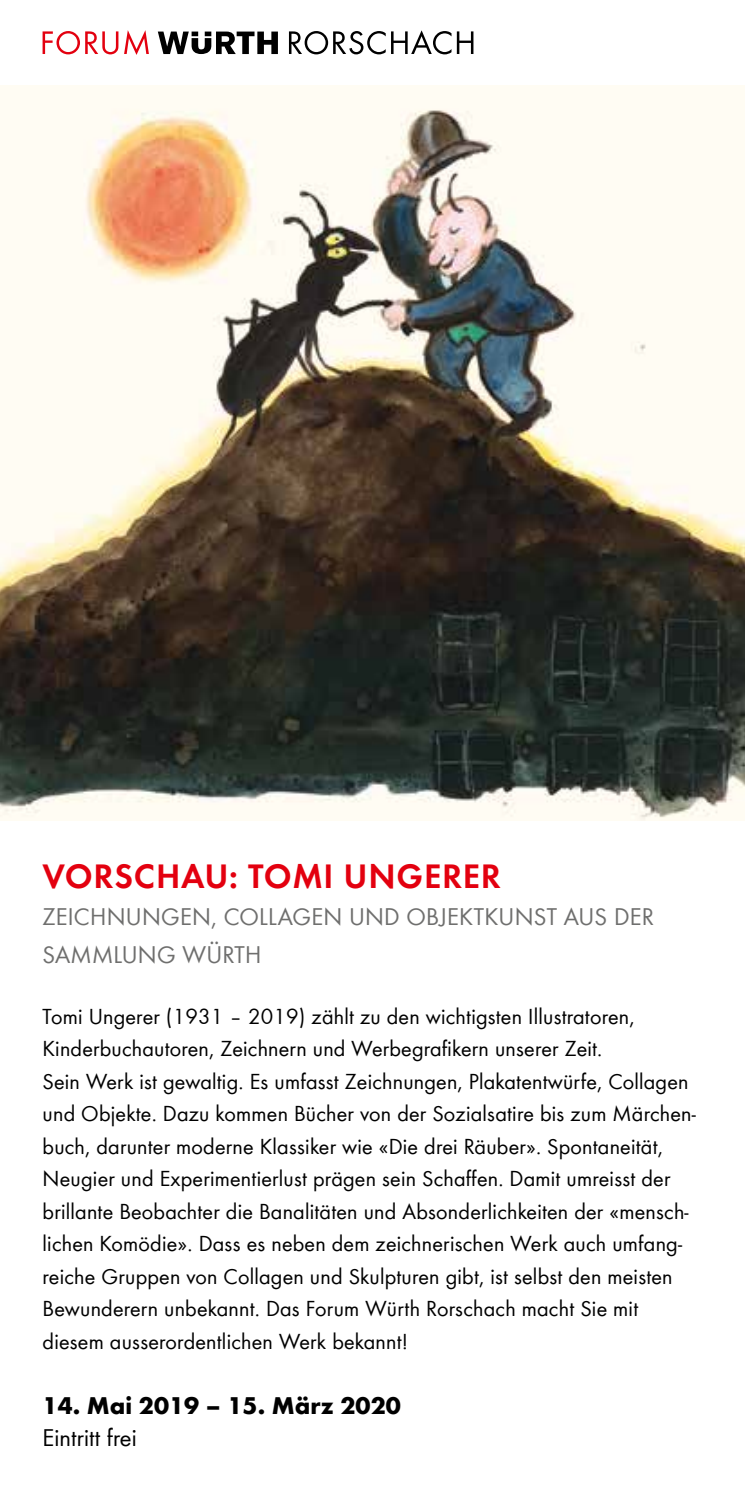
<style>
.page{position:relative;width:745px;height:1489px;background:#fff}
.page>*{position:absolute;margin:0;border:0;box-sizing:border-box;transform-origin:0 0}
.t1{font:600 35px "Wuerth";letter-spacing:.02em;color:#e3000f}
.t2{font:25px/37.5px "Wuerth";letter-spacing:.01em;color:#6f6f6e}
.t3{font:700 25px "Wuerth";letter-spacing:.005em;color:#000}
.t4{font:25px "Wuerth";letter-spacing:.005em;color:#000}
.t5{font:22.5px/32.5px "Wuerth";letter-spacing:.01em;color:#000}
</style>
<div class="page">
<img style="left:0;top:85px;width:744px;height:735px">
<svg style="left:43px;top:31px;width:75px;height:23px"></svg>
<svg style="left:124px;top:30px;width:25px;height:25px"></svg>
<svg style="left:158px;top:32px;width:120px;height:22px"></svg>
<svg style="left:289px;top:31px;width:96px;height:23px"></svg>
<svg style="left:391px;top:30px;width:82px;height:24px"></svg>
<h1 class="t1" style="left:43px;top:850px;width:460px">VORSCHAU: TOMI UNGERER</h1>
<p class="t2" style="left:43px;top:896px;width:612px">ZEICHNUNGEN, COLLAGEN UND OBJEKTKUNST AUS DER<br>SAMMLUNG WÜRTH</p>
<p class="t5" style="left:43px;top:998px;width:654px">Tomi Ungerer (1931 ‒ 2019) zählt zu den wichtigsten Illustratoren, Kinderbuchautoren, Zeichnern und Werbegrafikern unserer Zeit.<br>Sein Werk ist gewaltig. Es umfasst Zeichnungen, Plakatentwürfe, Collagen und Objekte. Dazu kommen Bücher von der Sozialsatire bis zum Märchen&shy;buch, darunter moderne Klassiker wie «Die drei Räuber». Spontaneität, Neugier und Experimentierlust prägen sein Schaffen. Damit umreisst der brillante Beobachter die Banalitäten und Absonderlichkeiten der «mensch&shy;lichen Komödie». Dass es neben dem zeichnerischen Werk auch umfang&shy;reiche Gruppen von Collagen und Skulpturen gibt, ist selbst den meisten Bewunderern unbekannt. Das Forum Würth Rorschach macht Sie mit diesem ausserordentlichen Werk bekannt!</p>
<p class="t3" style="left:43px;top:1386px;width:359px">14. Mai 2019 – 15. März 2020</p>
<p class="t4" style="left:43px;top:1420px;width:96px">Eintritt frei</p>
</div>
